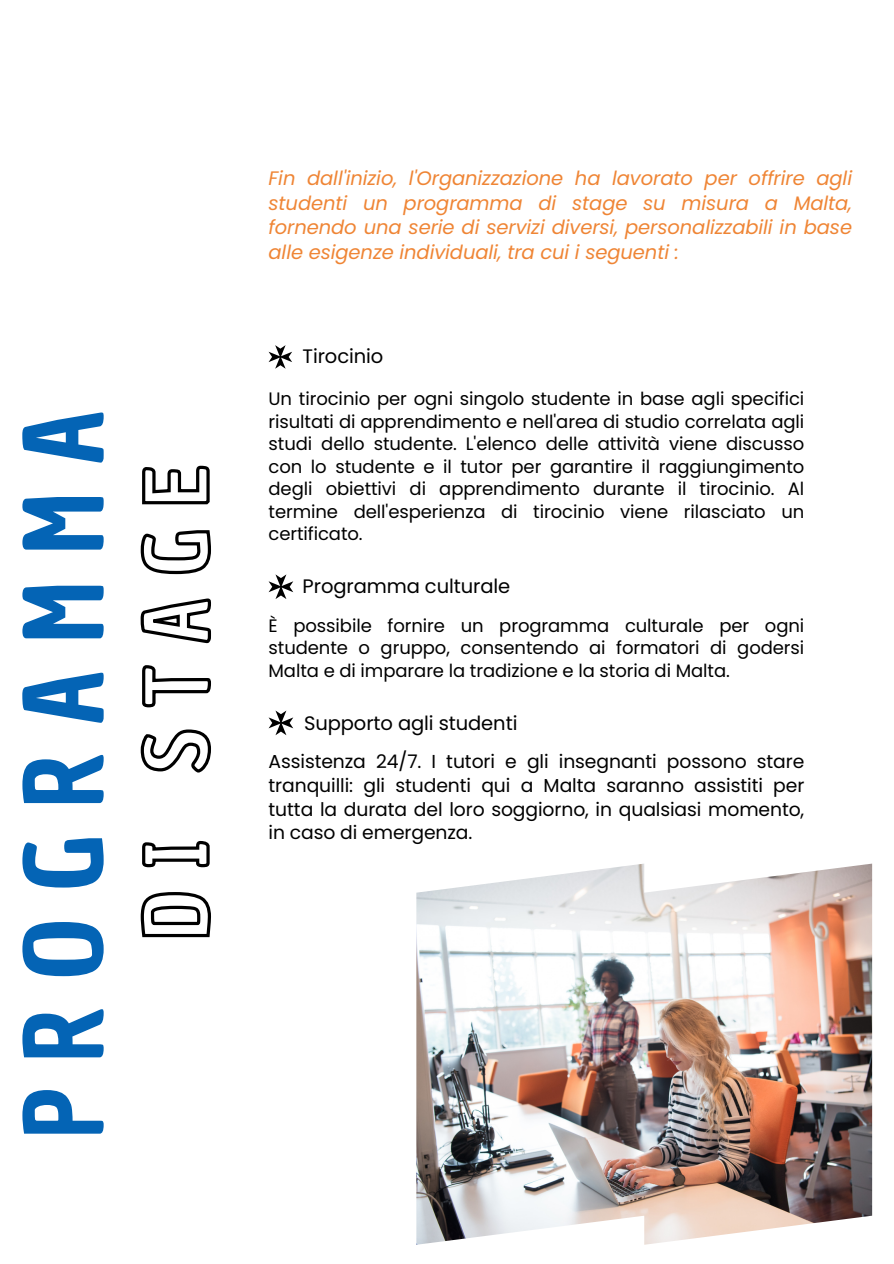
<style>
.page{position:relative;width:894px;height:1264px;background:#fff}
.page>*{position:absolute;margin:0;border:0;box-sizing:border-box;transform-origin:0 0}
.t1{font:103.5px "Chau Philomene One";letter-spacing:.26em;color:#0464b5}
.t2{font:italic 19.5px/24.8px "Poppins";letter-spacing:-.005em;color:#ef8535;text-align:justify}
.t3{font:19.5px "Poppins";letter-spacing:-.005em;color:#000}
.t4{font:18.75px/23.7px "Poppins";letter-spacing:-.005em;color:#000;text-align:justify}
.t5{font:18px/22.5px "Poppins";letter-spacing:-.005em;color:#000;text-align:justify}
</style>
<div class="page">
<img style="left:416px;top:863px;width:455px;height:381px">
<svg style="left:140px;top:465px;width:71px;height:473px"></svg>
<svg style="left:268px;top:345px;width:24px;height:24px"></svg>
<svg style="left:268px;top:574px;width:25px;height:25px"></svg>
<svg style="left:268px;top:710px;width:25px;height:25px"></svg>
<p class="t1" style="left:-5px;top:1138px;width:730px;rotate:-90deg">PROGRAMMA</p>
<p class="t2" style="left:268px;top:166px;width:585px">Fin dall'inizio, l'Organizzazione ha lavorato per offrire agli studenti un programma di stage su misura a Malta, fornendo una serie di servizi diversi, personalizzabili in base alle esigenze individuali, tra cui i seguenti :</p>
<p class="t3" style="left:302px;top:343px;width:82px">Tirocinio</p>
<p class="t5" style="left:268px;top:388px;width:537px">Un tirocinio per ogni singolo studente in base agli specifici risultati di apprendimento e nell'area di studio correlata agli studi dello studente. L'elenco delle attività viene discusso con lo studente e il tutor per garantire il raggiungimento degli obiettivi di apprendimento durante il tirocinio. Al termine dell'esperienza di tirocinio viene rilasciato un certificato.</p>
<p class="t3" style="left:302px;top:572px;width:209px">Programma culturale</p>
<p class="t5" style="left:268px;top:614px;width:537px">È possibile fornire un programma culturale per ogni studente o gruppo, consentendo ai formatori di godersi Malta e di imparare la tradizione e la storia di Malta.</p>
<p class="t3" style="left:304px;top:709px;width:215px">Supporto agli studenti</p>
<p class="t4" style="left:268px;top:750px;width:537px">Assistenza 24/7. I tutori e gli insegnanti possono stare tranquilli: gli studenti qui a Malta saranno assistiti per tutta la durata del loro soggiorno, in qualsiasi momento, in caso di emergenza.</p>
</div>
